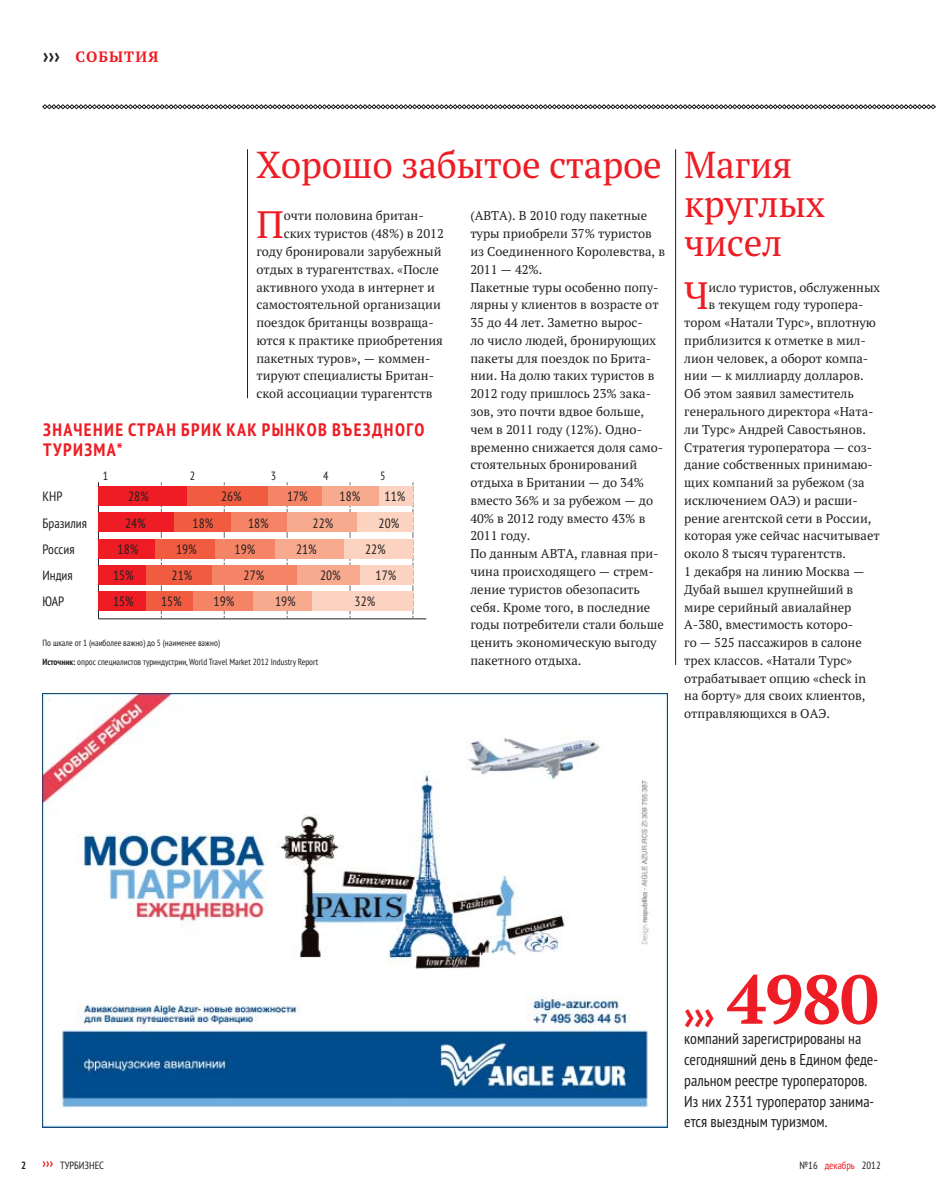
<style>
.page{position:relative;width:936px;height:1191px;background:#fff}
.page>*{position:absolute;margin:0;border:0;box-sizing:border-box;transform-origin:0 0}
.t1{font:700 69px "PT Serif Pro";color:#ee1c24}
.t2{font:38.1px "PT Serif Pro";color:#ee1c24}
.t3{font:37.5px/39px "PT Serif Pro";letter-spacing:-.01em;color:#ee1c24}
.t4{font:700 condensed 18px/20.7px "PT Sans Pro";letter-spacing:.08em;color:#ee1c24}
.t5{font:condensed 15.75px/20.7px "PT Sans Pro";color:#231f1f}
.t6{font:700 15px "PT Serif Pro";letter-spacing:.07em;color:#ee1c24}
.t7{font:condensed 13.5px "PT Sans Pro";color:#231f1f}
.t8{font:12.75px/17.9px "PT Serif Pro";color:#231f1f}
.t9{font:condensed 12px "PT Sans Pro";color:#231f1f}
.t10{font:condensed 10.5px "PT Sans Pro";color:#231f1f}
.t11{font:condensed 9px/19.4px "PT Sans Pro";color:#231f1f}
.s1{font-family:"PT Sans Pro";font-stretch:condensed;font-size:21px;color:#231f1f}
.s2{font-weight:700}
.s3{font-weight:700;font-size:13.5px;color:#ee1c24}
.s4{color:#ee1c24}
</style>
<div class="page">
<svg style="left:42px;top:104px;width:894px;height:5px"></svg>
<img style="left:43px;top:694px;width:624px;height:433px">
<hr style="left:98px;top:618px;width:328px;height:1px;background:#231f1f">
<svg style="left:161px;top:482px;width:1px;height:137px"></svg>
<svg style="left:224px;top:482px;width:1px;height:137px"></svg>
<svg style="left:287px;top:482px;width:1px;height:137px"></svg>
<svg style="left:350px;top:482px;width:1px;height:137px"></svg>
<svg style="left:413px;top:482px;width:1px;height:137px"></svg>
<hr style="left:98px;top:482px;width:1px;height:137px;background:#231f1f">
<div style="left:378px;top:486px;width:35px;height:20px;background:#fcd3c1"></div>
<div style="left:322px;top:486px;width:56px;height:20px;background:#f8aa8f"></div>
<div style="left:268px;top:486px;width:54px;height:20px;background:#f48465"></div>
<div style="left:187px;top:486px;width:81px;height:20px;background:#f15b40"></div>
<div style="left:98px;top:486px;width:89px;height:20px;background:#ee1c24"></div>
<div style="left:350px;top:512px;width:63px;height:20px;background:#fcd3c1"></div>
<div style="left:287px;top:512px;width:69px;height:20px;background:#f8aa8f"></div>
<div style="left:231px;top:512px;width:56px;height:20px;background:#f48465"></div>
<div style="left:174px;top:512px;width:57px;height:20px;background:#f15b40"></div>
<div style="left:98px;top:512px;width:76px;height:20px;background:#ee1c24"></div>
<div style="left:344px;top:539px;width:69px;height:19px;background:#fcd3c1"></div>
<div style="left:275px;top:539px;width:69px;height:19px;background:#f8aa8f"></div>
<div style="left:215px;top:539px;width:60px;height:19px;background:#f48465"></div>
<div style="left:155px;top:539px;width:60px;height:19px;background:#f15b40"></div>
<div style="left:98px;top:539px;width:57px;height:19px;background:#ee1c24"></div>
<div style="left:359px;top:565px;width:54px;height:20px;background:#fcd3c1"></div>
<div style="left:297px;top:565px;width:62px;height:20px;background:#f8aa8f"></div>
<div style="left:212px;top:565px;width:85px;height:20px;background:#f48465"></div>
<div style="left:146px;top:565px;width:66px;height:20px;background:#f15b40"></div>
<div style="left:98px;top:565px;width:48px;height:20px;background:#ee1c24"></div>
<div style="left:312px;top:591px;width:101px;height:20px;background:#fcd3c1"></div>
<div style="left:253px;top:591px;width:59px;height:20px;background:#f8aa8f"></div>
<div style="left:193px;top:591px;width:60px;height:20px;background:#f48465"></div>
<div style="left:146px;top:591px;width:47px;height:20px;background:#f15b40"></div>
<div style="left:98px;top:591px;width:48px;height:20px;background:#ee1c24"></div>
<hr style="left:247px;top:149px;width:1px;height:249px;background:#231f1f">
<hr style="left:675px;top:149px;width:1px;height:516px;background:#231f1f">
<p class="t6" style="left:43px;top:51px;width:117px"><span class="s1">›››</span> СОБЫТИЯ</p>
<h3 class="t3" style="left:256px;top:150px;width:407px">Хорошо забытое старое</h3>
<h2 class="t2" style="left:256px;top:211px;width:29px">П</h2>
<p class="t8" style="left:284px;top:208px;width:141px">очти половина британ-</p>
<p class="t8" style="left:284px;top:226px;width:162px">ских туристов (48%) в 2012</p>
<p class="t8" style="left:256px;top:244px;width:187px">году бронировали зарубежный</p>
<p class="t8" style="left:256px;top:262px;width:184px">отдых в турагентствах. «После</p>
<p class="t8" style="left:256px;top:280px;width:180px">активного ухода в интернет и</p>
<p class="t8" style="left:256px;top:297px;width:186px">самостоятельной организации</p>
<p class="t8" style="left:256px;top:315px;width:179px">поездок британцы возвраща-</p>
<p class="t8" style="left:256px;top:333px;width:188px">ются к практике приобретения</p>
<p class="t8" style="left:256px;top:351px;width:176px">пакетных туров», — коммен-</p>
<p class="t8" style="left:256px;top:368px;width:179px">тируют специалисты Британ-</p>
<p class="t8" style="left:256px;top:386px;width:178px">ской ассоциации турагентств</p>
<h3 class="t4" style="left:43px;top:421px;width:383px">ЗНАЧЕНИЕ СТРАН БРИК КАК РЫНКОВ ВЪЕЗДНОГО<br>ТУРИЗМА*</h3>
<p class="t9" style="left:103px;top:472px;width:7px">1</p>
<p class="t9" style="left:190px;top:472px;width:7px">2</p>
<p class="t9" style="left:271px;top:472px;width:7px">3</p>
<p class="t9" style="left:323px;top:472px;width:7px">4</p>
<p class="t9" style="left:380px;top:472px;width:7px">5</p>
<p class="t7" style="left:43px;top:492px;width:21px">КНР</p>
<p class="t7" style="left:128px;top:492px;width:22px">28%</p>
<p class="t7" style="left:221px;top:492px;width:22px">26%</p>
<p class="t7" style="left:287px;top:492px;width:22px">17%</p>
<p class="t7" style="left:340px;top:492px;width:22px">18%</p>
<p class="t7" style="left:385px;top:492px;width:22px">11%</p>
<p class="t7" style="left:43px;top:518px;width:46px">Бразилия</p>
<p class="t7" style="left:125px;top:518px;width:22px">24%</p>
<p class="t7" style="left:193px;top:518px;width:22px">18%</p>
<p class="t7" style="left:248px;top:518px;width:22px">18%</p>
<p class="t7" style="left:313px;top:518px;width:22px">22%</p>
<p class="t7" style="left:379px;top:518px;width:22px">20%</p>
<p class="t7" style="left:43px;top:544px;width:34px">Россия</p>
<p class="t7" style="left:118px;top:544px;width:22px">18%</p>
<p class="t7" style="left:176px;top:544px;width:22px">19%</p>
<p class="t7" style="left:235px;top:544px;width:22px">19%</p>
<p class="t7" style="left:296px;top:544px;width:22px">21%</p>
<p class="t7" style="left:365px;top:544px;width:22px">22%</p>
<p class="t7" style="left:43px;top:571px;width:32px">Индия</p>
<p class="t7" style="left:113px;top:571px;width:22px">15%</p>
<p class="t7" style="left:172px;top:571px;width:22px">21%</p>
<p class="t7" style="left:244px;top:571px;width:22px">27%</p>
<p class="t7" style="left:320px;top:571px;width:22px">20%</p>
<p class="t7" style="left:376px;top:571px;width:22px">17%</p>
<p class="t7" style="left:43px;top:597px;width:23px">ЮАР</p>
<p class="t7" style="left:113px;top:597px;width:22px">15%</p>
<p class="t7" style="left:161px;top:597px;width:22px">15%</p>
<p class="t7" style="left:214px;top:597px;width:22px">19%</p>
<p class="t7" style="left:275px;top:597px;width:22px">19%</p>
<p class="t7" style="left:355px;top:597px;width:22px">32%</p>
<p class="t11" style="left:43px;top:634px;width:277px">По шкале от 1 (наиболее важно) до 5 (наименее важно)<br><span class="s2">Источник:</span> опрос специалистов туриндустрии, World Travel Market 2012 Industry Report</p>
<p class="t8" style="left:470px;top:208px;width:196px">(АВТА). В 2010 году пакетные туры приобрели 37% туристов из Соединенного Королевства, в<br>2011 — 42%.<br>Пакетные туры особенно попу&shy;лярны у клиентов в возрасте от<br>35 до 44 лет. Заметно вырос-<br>ло число людей, бронирующих пакеты для поездок по Брита&shy;нии. На долю таких туристов в<br>2012 году пришлось 23% зака&shy;зов, это почти вдвое больше, чем в 2011 году (12%). Одно&shy;временно снижается доля само&shy;стоятельных бронирований отдыха в Британии — до 34% вместо 36% и за рубежом — до<br>40% в 2012 году вместо 43% в<br>2011 году.<br>По данным АВТА, главная при&shy;чина происходящего — стрем&shy;ление туристов обезопасить себя. Кроме того, в последние годы потребители стали больше ценить экономическую выгоду пакетного отдыха.</p>
<h3 class="t3" style="left:684px;top:150px;width:142px">Магия круглых чисел</h3>
<h2 class="t2" style="left:684px;top:282px;width:26px">Ч</h2>
<p class="t8" style="left:709px;top:280px;width:173px">исло туристов, обслуженных</p>
<p class="t8" style="left:709px;top:297px;width:157px">в текущем году туропера-</p>
<p class="t8" style="left:684px;top:315px;width:193px">тором «Натали Турс», вплотную</p>
<p class="t8" style="left:684px;top:333px;width:183px">приблизится к отметке в мил-</p>
<p class="t8" style="left:684px;top:351px;width:186px">лион человек, а оборот компа-</p>
<p class="t8" style="left:684px;top:368px;width:181px">нии — к миллиарду долларов.</p>
<p class="t8" style="left:684px;top:386px;width:171px">Об этом заявил заместитель</p>
<p class="t8" style="left:684px;top:404px;width:191px">генерального директора «Ната-</p>
<p class="t8" style="left:684px;top:422px;width:183px">ли Турс» Андрей Савостьянов.</p>
<p class="t8" style="left:684px;top:440px;width:189px">Стратегия туроператора — соз-</p>
<p class="t8" style="left:684px;top:457px;width:190px">дание собственных принимаю-</p>
<p class="t8" style="left:684px;top:475px;width:182px">щих компаний за рубежом (за</p>
<p class="t8" style="left:684px;top:493px;width:175px">исключением ОАЭ) и расши-</p>
<p class="t8" style="left:684px;top:511px;width:189px">рение агентской сети в России,</p>
<p class="t8" style="left:684px;top:528px;width:197px">которая уже сейчас насчитывает</p>
<p class="t8" style="left:684px;top:546px;width:163px">около 8 тысяч турагентств.</p>
<p class="t8" style="left:684px;top:564px;width:182px">1 декабря на линию Москва —</p>
<p class="t8" style="left:684px;top:582px;width:171px">Дубай вышел крупнейший в</p>
<p class="t8" style="left:684px;top:600px;width:169px">мире серийный авиалайнер</p>
<p class="t8" style="left:684px;top:617px;width:171px">А-380, вместимость которо-</p>
<p class="t8" style="left:684px;top:635px;width:179px">го — 525 пассажиров в салоне</p>
<p class="t8" style="left:684px;top:653px;width:170px">трех классов. «Натали Турс»</p>
<p class="t8" style="left:684px;top:671px;width:183px">отрабатывает опцию «check in</p>
<p class="t8" style="left:684px;top:688px;width:183px">на борту» для своих клиентов,</p>
<p class="t8" style="left:684px;top:706px;width:147px">отправляющихся в ОАЭ.</p>
<h1 class="t1" style="left:684px;top:972px;width:196px"><sub>›››</sub> 4980</h1>
<p class="t5" style="left:684px;top:1030px;width:195px">компаний зарегистрированы на сегодняшний день в Едином феде&shy;ральном реестре туроператоров.<br>Из них 2331 туроператор занима&shy;ется выездным туризмом.</p>
<p class="t10" style="left:21px;top:1161px;width:84px"><span class="s2">2</span> <span class="s3">›››</span> ТУРБИЗНЕС</p>
<p class="t10" style="left:800px;top:1161px;width:83px">№16 <span class="s4">декабрь</span> 2012</p>
</div>
